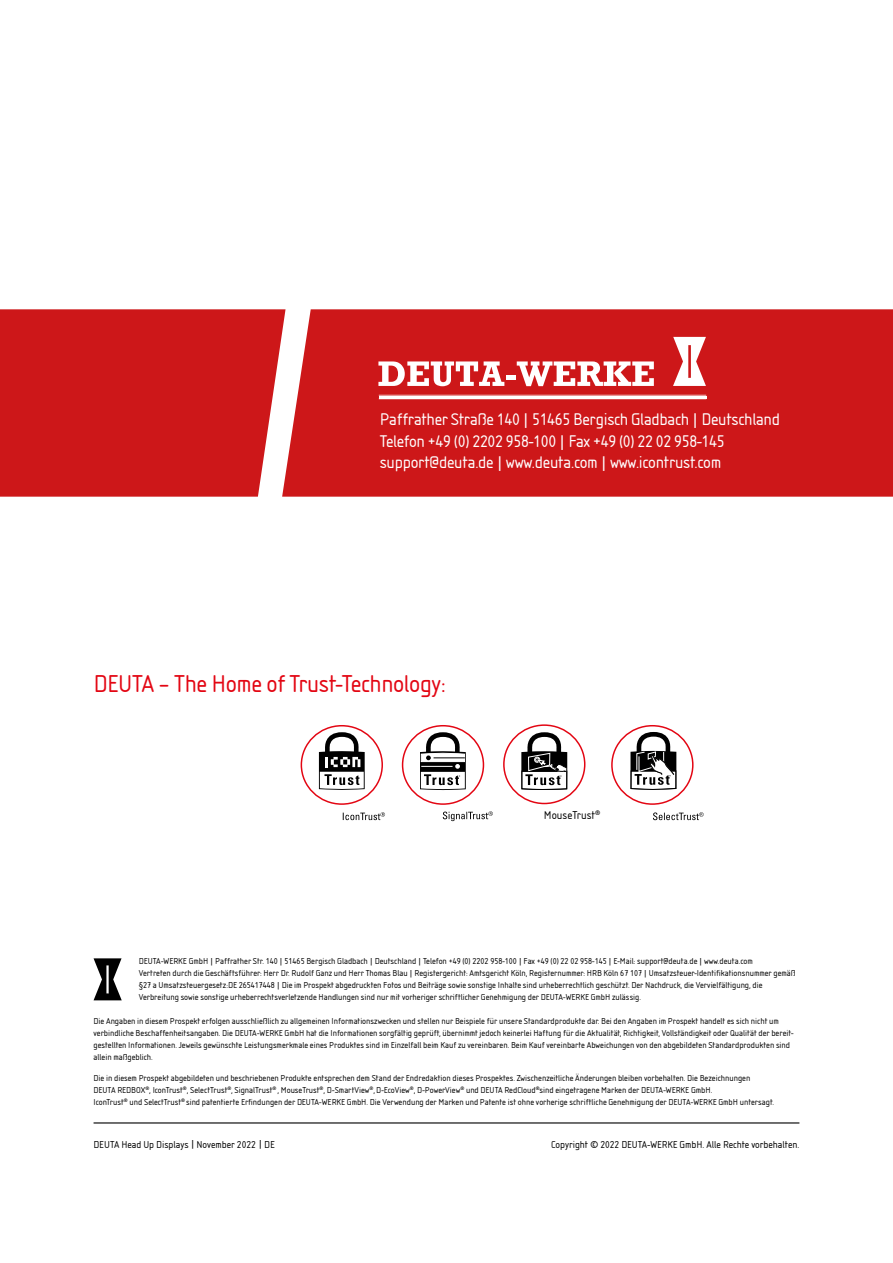
<style>
.page{position:relative;width:893px;height:1263px;background:#fff}
.page>*{position:absolute;margin:0;border:0;box-sizing:border-box;transform-origin:0 0}
.t1{font:25.35px "Isonorm D";letter-spacing:-.015em;color:#e30613}
.t2{font:17.55px/21.1px "Isonorm D";letter-spacing:-.015em;color:#fff}
.t3{font:11.85px "Isonorm D";color:#000}
.t4{font:10.5px "Isonorm D";color:#000}
.t5{font:9px/12px "Isonorm D";color:#000}
</style>
<div class="page">
<hr style="left:94px;top:1122px;width:705px;height:1px;background:#000">
<svg style="left:94px;top:958px;width:28px;height:42px"></svg>
<div style="left:0;top:309px;width:282px;height:188px;background:#cd1719"></div>
<div style="left:282px;top:309px;width:611px;height:188px;background:#cd1719"></div>
<svg style="left:378px;top:361px;width:126px;height:25px"></svg>
<div style="left:506px;top:375px;width:9px;height:5px;background:#fff"></div>
<svg style="left:517px;top:361px;width:137px;height:25px"></svg>
<svg style="left:673px;top:337px;width:33px;height:49px"></svg>
<hr style="left:379px;top:395px;width:327px;height:3px;background:#fff">
<hr style="left:379px;top:398px;width:327px;height:1px;background:#fff">
<div style="left:301px;top:725px;width:82px;height:80px;border:2px solid #e30613;border-radius:50%"></div>
<div style="left:611px;top:725px;width:82px;height:80px;border:2px solid #e30613;border-radius:50%"></div>
<div style="left:402px;top:725px;width:82px;height:80px;border:2px solid #e30613;border-radius:50%"></div>
<div style="left:503px;top:724px;width:82px;height:80px;border:2px solid #e30613;border-radius:50%"></div>
<svg style="left:343px;top:812px;width:42px;height:8px"></svg>
<svg style="left:443px;top:811px;width:50px;height:10px"></svg>
<svg style="left:653px;top:812px;width:51px;height:8px"></svg>
<svg style="left:319px;top:732px;width:46px;height:58px"></svg>
<svg style="left:521px;top:732px;width:46px;height:58px"></svg>
<svg style="left:420px;top:732px;width:46px;height:58px"></svg>
<hr style="left:421px;top:766px;width:32px;height:1px;background:#fff">
<svg style="left:630px;top:732px;width:46px;height:58px"></svg>
<h2 class="t2" style="left:380px;top:409px;width:402px">Paffrather Straße 140|51465 Bergisch Gladbach|Deutschland<br>Telefon +49 (0) 2202 958-100|Fax +49 (0) 22 02 958-145 support@deuta.de|www.deuta.com|www.icontrust.com</h2>
<h1 class="t1" style="left:94px;top:669px;width:354px">DEUTA – The Home of Trust-Technology:</h1>
<h3 class="t3" style="left:544px;top:808px;width:58px">MouseTrust<sup>®</sup></h3>
<p class="t5" style="left:139px;top:955px;width:658px">DEUTA-WERKE GmbH|Paffrather Str. 140 | 51465 Bergisch Gladbach |Deutschland |Telefon +49 (0) 2202 958-100 |Fax +49 (0) 22 02 958-145 |E-Mail: support@deuta.de |www.deuta.com<br>Vertreten durch die Geschäftsführer: Herr Dr. Rudolf Ganz und Herr Thomas Blau|Registergericht: Amtsgericht Köln, Registernummer: HRB Köln 67 107|Umsatzsteuer-Identifikationsnummer gemäß §27 a Umsatzsteuergesetz:DE 265417448 |Die im Prospekt abgedruckten Fotos und Beiträge sowie sonstige Inhalte sind urheberrechtlich geschützt. Der Nachdruck, die Vervielfältigung, die Verbreitung sowie sonstige urheberrechtsverletzende Handlungen sind nur mit vorheriger schriftlicher Genehmigung der DEUTA-WERKE GmbH zulässig.</p>
<p class="t5" style="left:94px;top:1015px;width:701px">Die Angaben in diesem Prospekt erfolgen ausschließlich zu allgemeinen Informationszwecken und stellen nur Beispiele für unsere Standardprodukte dar. Bei den Angaben im Prospekt handelt es sich nicht um verbindliche Beschaffenheitsangaben. Die DEUTA-WERKE GmbH hat die Informationen sorgfältig geprüft, übernimmt jedoch keinerlei Haftung für die Aktualität, Richtigkeit, Vollständigkeit oder Qualität der bereit&shy;gestellten Informationen. Jeweils gewünschte Leistungsmerkmale eines Produktes sind im Einzelfall beim Kauf zu vereinbaren. Beim Kauf vereinbarte Abweichungen von den abgebildeten Standardprodukten sind allein maßgeblich.</p>
<p class="t5" style="left:94px;top:1072px;width:682px">Die in diesem Prospekt abgebildeten und beschriebenen Produkte entsprechen dem Stand der Endredaktion dieses Prospektes. Zwischenzeitliche Änderungen bleiben vorbehalten. Die Bezeichnungen<br>DEUTA REDBOX<sup>®</sup>, IconTrust<sup>®</sup>, SelectTrust<sup>®</sup>, SignalTrust<sup>®</sup> , MouseTrust<sup>®</sup>, D-SmartView<sup>®</sup>,D-EcoView<sup>®</sup>, D-PowerView<sup>®</sup> und DEUTA RedCloud<sup>®</sup>sind eingetragene Marken der DEUTA-WERKE GmbH.<br>IconTrust<sup>®</sup> und SelectTrust<sup>®</sup> sind patentierte Erfindungen der DEUTA-WERKE GmbH. Die Verwendung der Marken und Patente ist ohne vorherige schriftliche Genehmigung der DEUTA-WERKE GmbH untersagt.</p>
<p class="t4" style="left:94px;top:1138px;width:183px">DEUTA Head Up Displays |November 2022 |DE</p>
<p class="t4" style="left:551px;top:1138px;width:250px">Copyright © 2022 DEUTA-WERKE GmbH. Alle Rechte vorbehalten.</p>
</div>
